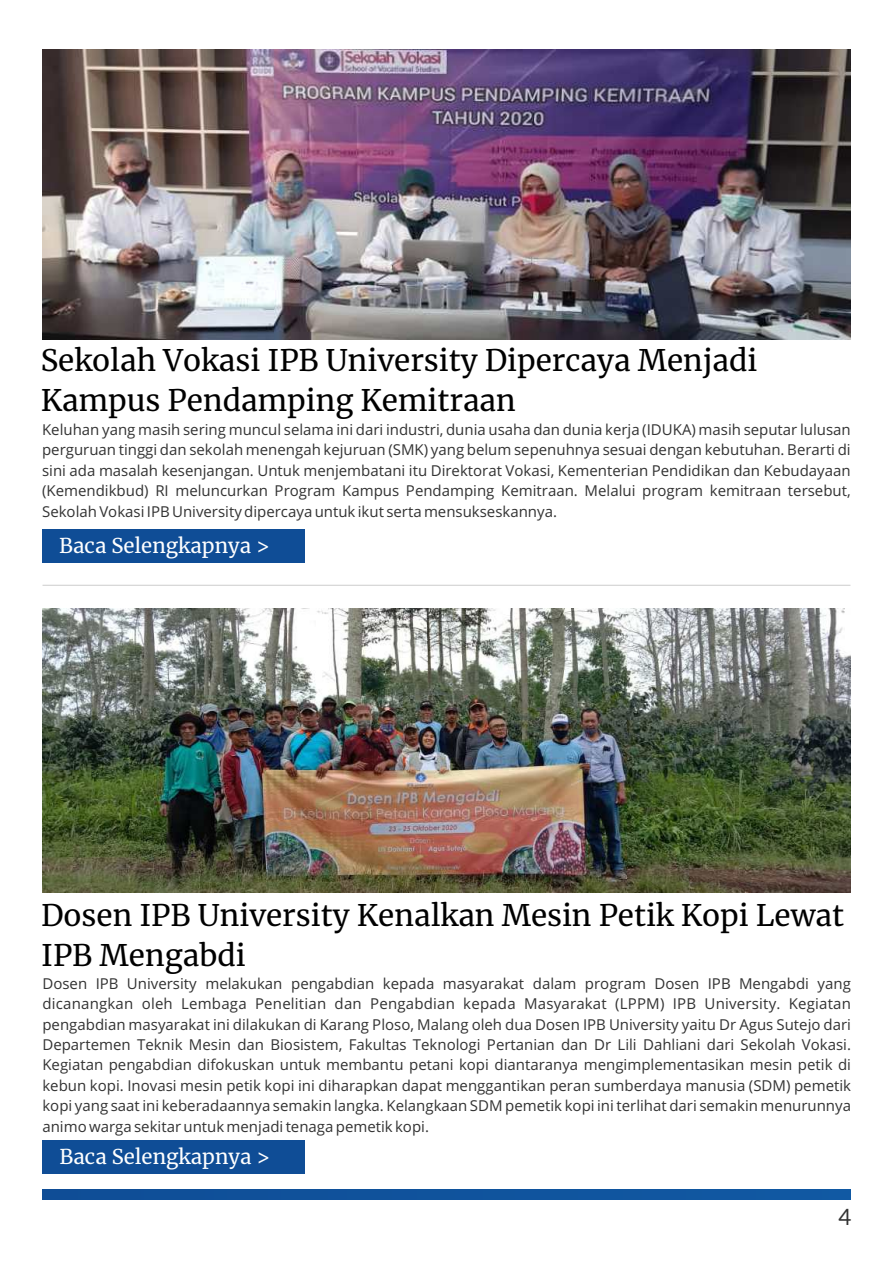
<style>
.page{position:relative;width:893px;height:1263px;background:#fff}
.page>*{position:absolute;margin:0;border:0;box-sizing:border-box;transform-origin:0 0}
.t1{font:29.7px/39.6px "Merriweather";color:#000}
.t2{font:22.5px "Lato";color:#333}
.t3{font:20.4px "Merriweather";color:#fff}
.t4{font:15px/20.4px "Open Sans";color:#333;text-align:justify}
</style>
<div class="page">
<div style="left:43px;top:1190px;width:807px;height:9px;background:#10539c"></div>
<hr style="left:43px;top:585px;width:807px;height:1px;background:#ccc">
<div style="left:42px;top:529px;width:262px;height:34px;background:#0f4d96"></div>
<div style="left:42px;top:1140px;width:262px;height:33px;background:#0f4d96"></div>
<img style="left:43px;top:49px;width:807px;height:290px">
<img style="left:42px;top:608px;width:808px;height:284px">
<h1 class="t1" style="left:41px;top:341px;width:718px">Sekolah Vokasi IPB University Dipercaya Menjadi<br>Kampus Pendamping Kemitraan</h1>
<p class="t4" style="left:42px;top:421px;width:810px">Keluhan yang masih sering muncul selama ini dari industri, dunia usaha dan dunia kerja (IDUKA) masih seputar lulusan perguruan tinggi dan sekolah menengah kejuruan (SMK) yang belum sepenuhnya sesuai dengan kebutuhan. Berarti di sini ada masalah kesenjangan. Untuk menjembatani itu Direktorat Vokasi, Kementerian Pendidikan dan Kebudayaan (Kemendikbud) RI meluncurkan Program Kampus Pendamping Kemitraan. Melalui program kemitraan tersebut, Sekolah Vokasi IPB University dipercaya untuk ikut serta mensukseskannya.</p>
<h3 class="t3" style="left:59px;top:533px;width:212px">Baca Selengkapnya &gt;</h3>
<h1 class="t1" style="left:41px;top:895px;width:805px">Dosen IPB University Kenalkan Mesin Petik Kopi Lewat<br>IPB Mengabdi</h1>
<p class="t4" style="left:42px;top:974px;width:810px">Dosen IPB University melakukan pengabdian kepada masyarakat dalam program Dosen IPB Mengabdi yang dicanangkan oleh Lembaga Penelitian dan Pengabdian kepada Masyarakat (LPPM) IPB University. Kegiatan pengabdian masyarakat ini dilakukan di Karang Ploso, Malang oleh dua Dosen IPB University yaitu Dr Agus Sutejo dari Departemen Teknik Mesin dan Biosistem, Fakultas Teknologi Pertanian dan Dr Lili Dahliani dari Sekolah Vokasi.<br>Kegiatan pengabdian difokuskan untuk membantu petani kopi diantaranya mengimplementasikan mesin petik di kebun kopi. Inovasi mesin petik kopi ini diharapkan dapat menggantikan peran sumberdaya manusia (SDM) pemetik kopi yang saat ini keberadaannya semakin langka. Kelangkaan SDM pemetik kopi ini terlihat dari semakin menurunnya animo warga sekitar untuk menjadi tenaga pemetik kopi.</p>
<h3 class="t3" style="left:60px;top:1144px;width:212px">Baca Selengkapnya &gt;</h3>
<h2 class="t2" style="left:838px;top:1207px;width:15px">4</h2>
</div>
